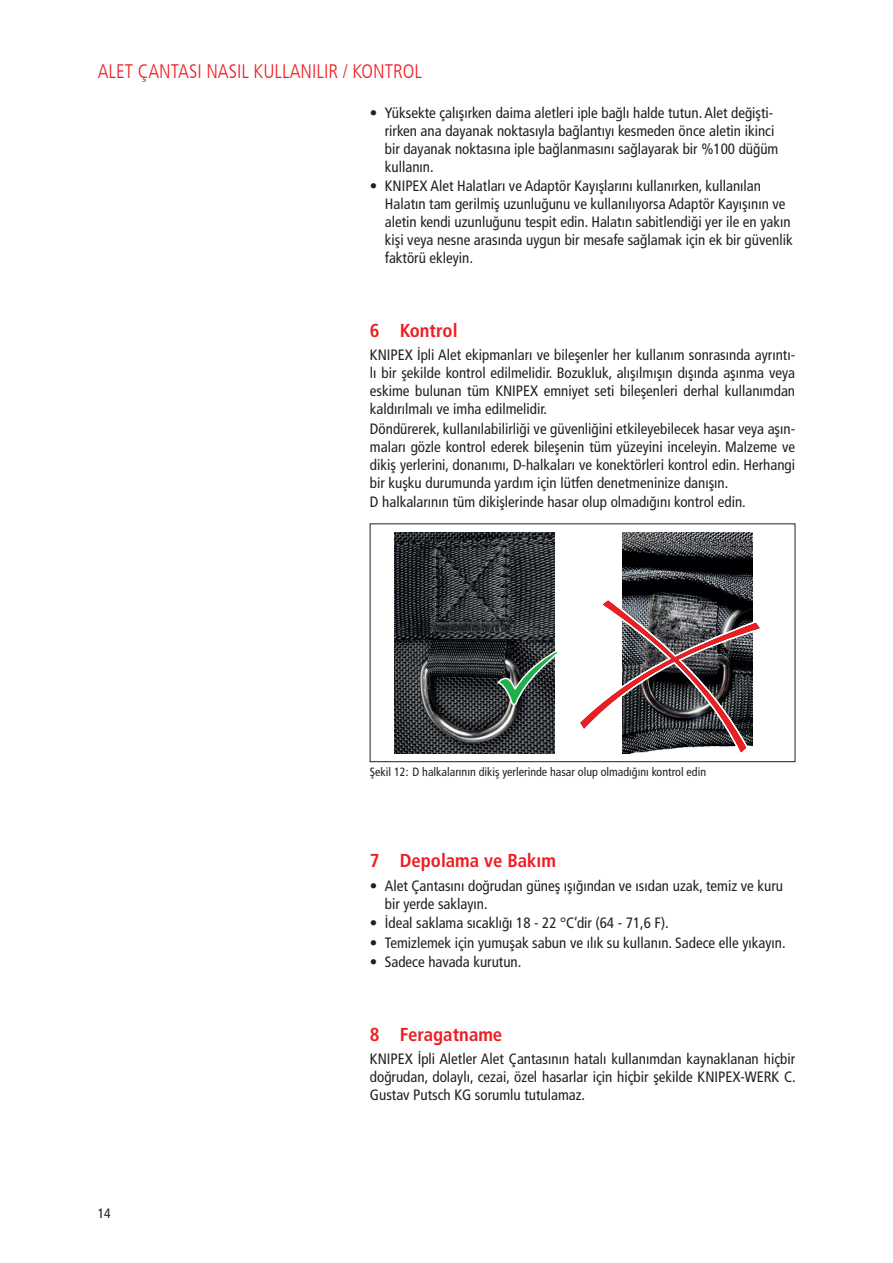
<style>
.page{position:relative;width:893px;height:1263px;background:#fff}
.page>*{position:absolute;margin:0;border:0;box-sizing:border-box;transform-origin:0 0}
.t1{font:300 condensed 19.5px "Frutiger LT Com";color:#ee1d23}
.t2{font:700 condensed 18.75px "Frutiger LT Com";color:#ee1d23}
.t3{font:condensed 15px/18px "Frutiger LT Com";color:#231f20}
.t4{font:condensed 13.5px "Frutiger LT Com";color:#231f20}
.t5{font:condensed 12px "Frutiger LT Com";color:#231f20}
</style>
<div class="page">
<img style="left:394px;top:532px;width:160px;height:222px">
<img style="left:623px;top:532px;width:130px;height:66px">
<svg style="left:580px;top:598px;width:180px;height:156px"></svg>
<svg style="left:497px;top:651px;width:60px;height:54px;background:#45594f"></svg>
<div style="left:370px;top:524px;width:425px;height:238px;border:1px solid #231f20"></div>
<h1 class="t1" style="left:98px;top:60px;width:82px">ALET ÇANTASI</h1>
<h1 class="t1" style="left:206px;top:60px;width:217px">NASI L KU LLANI LI R / KONTROL</h1>
<p class="t3" style="left:385px;top:103px;width:395px;text-indent:-15px">• Yüksekte çalışırken daima aletleri iple bağlı halde tutun. Alet değişti&shy;rirken ana dayanak noktasıyla bağlantıyı kesmeden önce aletin ikinci bir dayanak noktasına iple bağlanmasını sağlayarak bir %100 düğüm kullanın.</p>
<p class="t3" style="left:385px;top:177px;width:409px;text-indent:-15px">• KNIPEX Alet Halatları ve Adaptör Kayışlarını kullanırken, kullanılan Halatın tam gerilmiş uzunluğunu ve kullanılıyorsa Adaptör Kayışının ve aletin kendi uzunluğunu tespit edin. Halatın sabitlendiği yer ile en yakın kişi veya nesne arasında uygun bir mesafe sağlamak için ek bir güvenlik faktörü ekleyin.</p>
<p class="t2" style="left:370px;top:319px;width:89px">6 Kontrol</p>
<p class="t3" style="left:370px;top:346px;width:427px;text-align:justify">KNIPEX İpli Alet ekipmanları ve bileşenler her kullanım sonrasında ayrıntı&shy;lı bir şekilde kontrol edilmelidir. Bozukluk, alışılmışın dışında aşınma veya eskime bulunan tüm KNIPEX emniyet seti bileşenleri derhal kullanımdan kaldırılmalı ve imha edilmelidir.</p>
<p class="t3" style="left:370px;top:420px;width:427px;text-align:justify">Döndürerek, kullanılabilirliği ve güvenliğini etkileyebilecek hasar veya aşın&shy;maları gözle kontrol ederek bileşenin tüm yüzeyini inceleyin. Malzeme ve dikiş yerlerini, donanımı, D-halkaları ve konektörleri kontrol edin. Herhangi bir kuşku durumunda yardım için lütfen denetmeninize danışın.</p>
<p class="t3" style="left:370px;top:493px;width:377px">D halkalarının tüm dikişlerinde hasar olup olmadığını kontrol edin.</p>
<p class="t5" style="left:370px;top:765px;width:338px">Şekil 12: D halkalarının dikiş yerlerinde hasar olup olmadığını kontrol edin</p>
<p class="t2" style="left:370px;top:849px;width:188px">7 Depolama ve Bakım</p>
<p class="t3" style="left:385px;top:876px;width:400px;text-indent:-15px">• Alet Çantasını doğrudan güneş ışığından ve ısıdan uzak, temiz ve kuru bir yerde saklayın.</p>
<p class="t3" style="left:370px;top:914px;width:300px">• İdeal saklama sıcaklığı 18 - 22 °C’dir (64 - 71,6 F).</p>
<p class="t3" style="left:370px;top:933px;width:417px">• Temizlemek için yumuşak sabun ve ılık su kullanın. Sadece elle yıkayın.</p>
<p class="t3" style="left:370px;top:953px;width:153px">• Sadece havada kurutun.</p>
<p class="t4" style="left:98px;top:1205px;width:14px">14</p>
<p class="t2" style="left:370px;top:1023px;width:134px">8 Feragatname</p>
<p class="t3" style="left:370px;top:1050px;width:427px;text-align:justify">KNIPEX İpli Aletler Alet Çantasının hatalı kullanımdan kaynaklanan hiçbir doğrudan, dolaylı, cezai, özel hasarlar için hiçbir şekilde KNIPEX-WERK C.<br>Gustav Putsch KG sorumlu tutulamaz.</p>
</div>
